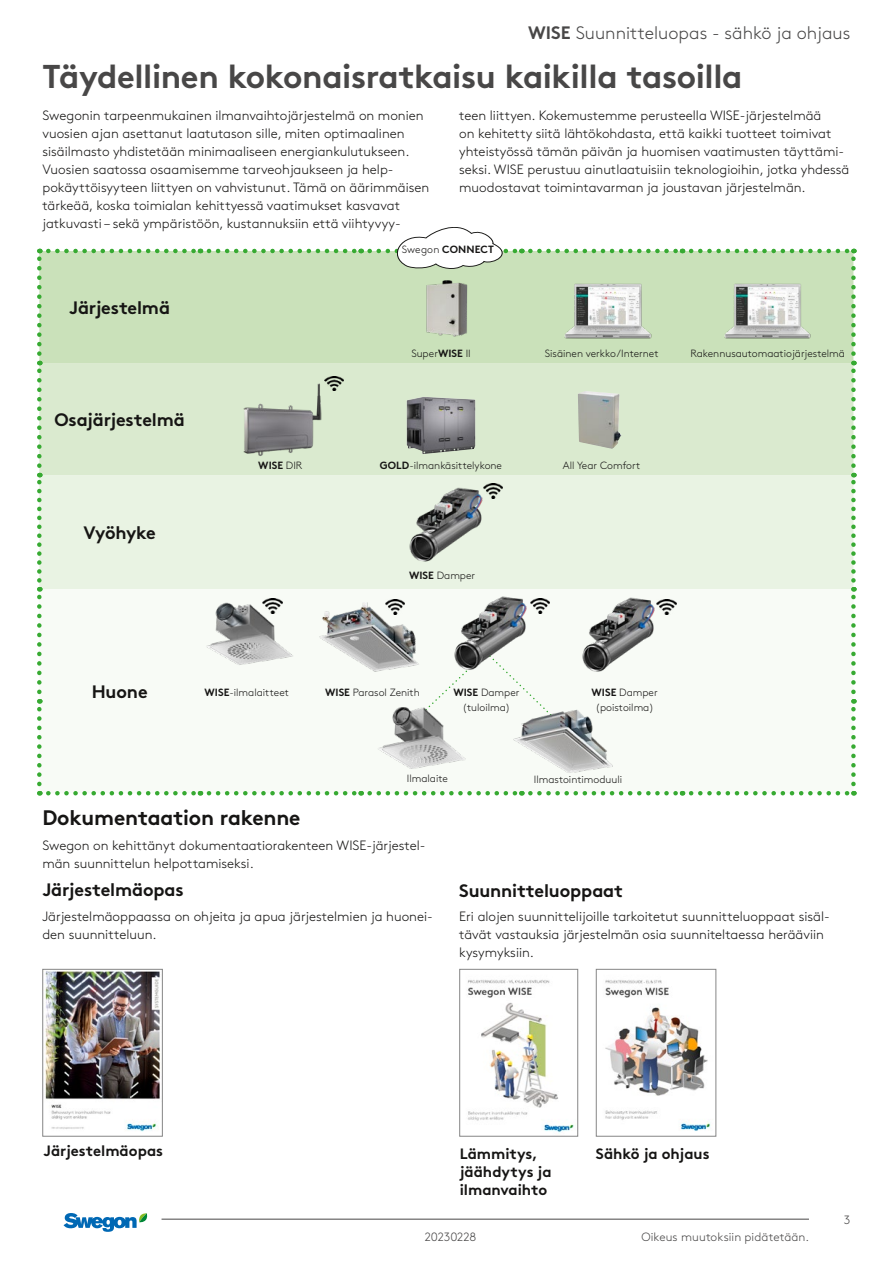
<style>
.page{position:relative;width:893px;height:1263px;background:#fff}
.page>*{position:absolute;margin:0;border:0;box-sizing:border-box;transform-origin:0 0}
.t1{font:700 33px "Swegon Brown";letter-spacing:-.015em;color:#484747}
.t2{font:700 21px "Swegon Brown";letter-spacing:-.01em;color:#161514}
.t3{font:700 18px "Swegon Brown";letter-spacing:-.01em;color:#161514}
.t4{font:300 18px "Swegon Brown";color:#484747}
.t5{font:700 15px/18px "Swegon Brown";color:#161514}
.t6{font:300 13.5px/18px "Swegon Brown";color:#161514}
.t7{font:300 12px "Swegon Brown";letter-spacing:.005em;color:#484747}
.t8{font:300 10.5px/15px "Swegon Brown";color:#161514;text-align:center}
.t9{font:700 10.5px "Swegon Brown";letter-spacing:.005em;color:#161514}
.s1{font-weight:700}
.s2{font-weight:300}
</style>
<div class="page">
<svg style="left:64px;top:1213px;width:84px;height:19px"></svg>
<hr style="left:162px;top:1219px;width:647px;height:1px;background:#484747">
<img style="left:44px;top:971px;width:116px;height:161px">
<div style="left:42px;top:969px;width:121px;height:167px;border:1px solid #868686"></div>
<div style="left:39px;top:251px;width:814px;height:112px;background:#cae1ba"></div>
<div style="left:39px;top:363px;width:814px;height:112px;background:#daeacf"></div>
<div style="left:39px;top:475px;width:814px;height:114px;background:#e9f3e3"></div>
<svg style="left:37px;top:249px;width:5px;height:105px"></svg>
<svg style="left:48px;top:249px;width:153px;height:4px"></svg>
<svg style="left:209px;top:249px;width:153px;height:4px"></svg>
<svg style="left:530px;top:249px;width:153px;height:4px"></svg>
<svg style="left:691px;top:249px;width:165px;height:105px;background:#c5dfb6"></svg>
<svg style="left:37px;top:361px;width:5px;height:105px"></svg>
<svg style="left:851px;top:361px;width:5px;height:105px"></svg>
<svg style="left:37px;top:473px;width:5px;height:107px"></svg>
<svg style="left:851px;top:473px;width:5px;height:107px"></svg>
<svg style="left:37px;top:587px;width:5px;height:105px"></svg>
<svg style="left:37px;top:699px;width:5px;height:85px"></svg>
<svg style="left:851px;top:587px;width:5px;height:105px"></svg>
<svg style="left:851px;top:699px;width:5px;height:85px"></svg>
<svg style="left:48px;top:791px;width:153px;height:4px"></svg>
<svg style="left:209px;top:791px;width:153px;height:4px"></svg>
<svg style="left:370px;top:791px;width:152px;height:4px"></svg>
<svg style="left:530px;top:791px;width:153px;height:4px"></svg>
<svg style="left:691px;top:791px;width:163px;height:4px"></svg>
<img style="left:407px;top:397px;width:26px;height:57px">
<img style="left:578px;top:391px;width:38px;height:58px">
<img style="left:390px;top:475px;width:111px;height:92px">
<img style="left:483px;top:484px;width:19px;height:15px">
<img style="left:233px;top:374px;width:99px;height:92px">
<img style="left:325px;top:376px;width:19px;height:15px">
<img style="left:546px;top:599px;width:4px;height:9px">
<div style="left:428px;top:682px;width:114px;height:25px;background:#f8fbf6"></div>
<img style="left:435px;top:583px;width:111px;height:99px">
<img style="left:511px;top:705px;width:102px;height:69px">
<img style="left:563px;top:585px;width:111px;height:87px">
<img style="left:657px;top:599px;width:19px;height:15px">
<svg style="left:370px;top:227px;width:152px;height:42px"></svg>
<img style="left:206px;top:598px;width:88px;height:68px">
<img style="left:385px;top:599px;width:19px;height:4px">
<img style="left:426px;top:280px;width:41px;height:57px">
<img style="left:554px;top:274px;width:108px;height:72px">
<img style="left:713px;top:274px;width:108px;height:72px">
<img style="left:377px;top:707px;width:89px;height:62px">
<img style="left:467px;top:979px;width:107px;height:154px">
<div style="left:459px;top:969px;width:119px;height:167px;border:1px solid #868686"></div>
<img style="left:605px;top:980px;width:106px;height:151px">
<div style="left:596px;top:969px;width:120px;height:167px;border:1px solid #868686"></div>
<img style="left:319px;top:603px;width:101px;height:69px">
<h3 class="t4" style="left:528px;top:19px;width:324px"><span class="s1">WISE</span> Suunnitteluopas - sähkö ja ohjaus</h3>
<h1 class="t1" style="left:42px;top:50px;width:702px">Täydellinen kokonaisratkaisu kaikilla tasoilla</h1>
<p class="t6" style="left:42px;top:105px;width:388px">Swegonin tarpeenmukainen ilmanvaihtojärjestelmä on monien vuosien ajan asettanut laatutason sille, miten optimaalinen sisäilmasto yhdistetään minimaaliseen energiankulutukseen.<br>Vuosien saatossa osaamisemme tarveohjaukseen ja help&shy;pokäyttöisyyteen liittyen on vahvistunut. Tämä on äärimmäisen tärkeää, koska toimialan kehittyessä vaatimukset kasvavat jatkuvasti – sekä ympäristöön, kustannuksiin että viihtyvyy-</p>
<p class="t6" style="left:459px;top:105px;width:392px">teen liittyen. Kokemustemme perusteella WISE-järjestelmää<br>on kehitetty siitä lähtökohdasta, että kaikki tuotteet toimivat yhteistyössä tämän päivän ja huomisen vaatimusten täyttämi&shy;seksi. WISE perustuu ainutlaatuisiin teknologioihin, jotka yhdessä muodostavat toimintavarman ja joustavan järjestelmän.</p>
<h3 class="t3" style="left:69px;top:293px;width:102px">Järjestelmä</h3>
<h3 class="t3" style="left:54px;top:405px;width:132px">Osajärjestelmä</h3>
<h3 class="t3" style="left:83px;top:518px;width:74px">Vyöhyke</h3>
<p class="t9" style="left:402px;top:241px;width:94px"><span class="s2">Swegon</span> CONNECT</p>
<p class="t8" style="left:411px;top:345px;width:61px">Super<span class="s1">WISE</span> II</p>
<p class="t8" style="left:545px;top:345px;width:115px">Sisäinen verkko/Internet</p>
<p class="t8" style="left:690px;top:345px;width:156px">Rakennusautomaatiojärjestelmä</p>
<p class="t9" style="left:258px;top:457px;width:46px">WISE <span class="s2">DIR</span></p>
<p class="t8" style="left:380px;top:457px;width:124px"><span class="s1">GOLD</span>-ilmankäsittelykone</p>
<p class="t8" style="left:563px;top:457px;width:79px">All Year Comfort</p>
<p class="t8" style="left:409px;top:567px;width:68px"><span class="s1">WISE</span> Damper</p>
<h3 class="t3" style="left:92px;top:677px;width:57px">Huone</h3>
<p class="t8" style="left:205px;top:684px;width:86px"><span class="s1">WISE</span>-ilmalaitteet</p>
<p class="t8" style="left:325px;top:684px;width:96px"><span class="s1">WISE</span> Parasol Zenith</p>
<p class="t8" style="left:453px;top:684px;width:68px"><span class="s1">WISE</span> Damper (tuloilma)</p>
<p class="t8" style="left:592px;top:684px;width:68px"><span class="s1">WISE</span> Damper (poistoilma)</p>
<p class="t8" style="left:407px;top:770px;width:43px">Ilmalaite</p>
<p class="t8" style="left:534px;top:771px;width:90px">Ilmastointimoduuli</p>
<h2 class="t2" style="left:42px;top:801px;width:260px">Dokumentaation rakenne</h2>
<p class="t6" style="left:42px;top:835px;width:385px">Swegon on kehittänyt dokumentaatiorakenteen WISE-järjestel&shy;män suunnittelun helpottamiseksi.</p>
<h3 class="t3" style="left:42px;top:875px;width:143px">Järjestelmäopas</h3>
<p class="t6" style="left:42px;top:906px;width:392px">Järjestelmäoppaassa on ohjeita ja apua järjestelmien ja huonei&shy;den suunnitteluun.</p>
<h3 class="t3" style="left:459px;top:876px;width:165px">Suunnitteluoppaat</h3>
<p class="t6" style="left:459px;top:906px;width:372px">Eri alojen suunnittelijoille tarkoitetut suunnitteluoppaat sisäl&shy;tävät vastauksia järjestelmän osia suunniteltaessa herääviin kysymyksiin.</p>
<p class="t5" style="left:44px;top:1140px;width:121px">Järjestelmäopas</p>
<p class="t5" style="left:460px;top:1143px;width:93px">Lämmitys, jäähdytys ja ilmanvaihto</p>
<p class="t5" style="left:596px;top:1143px;width:115px">Sähkö ja ohjaus</p>
<p class="t7" style="left:425px;top:1227px;width:53px">20230228</p>
<p class="t7" style="left:641px;top:1227px;width:169px">Oikeus muutoksiin pidätetään.</p>
<p class="t7" style="left:844px;top:1211px;width:8px">3</p>
</div>
